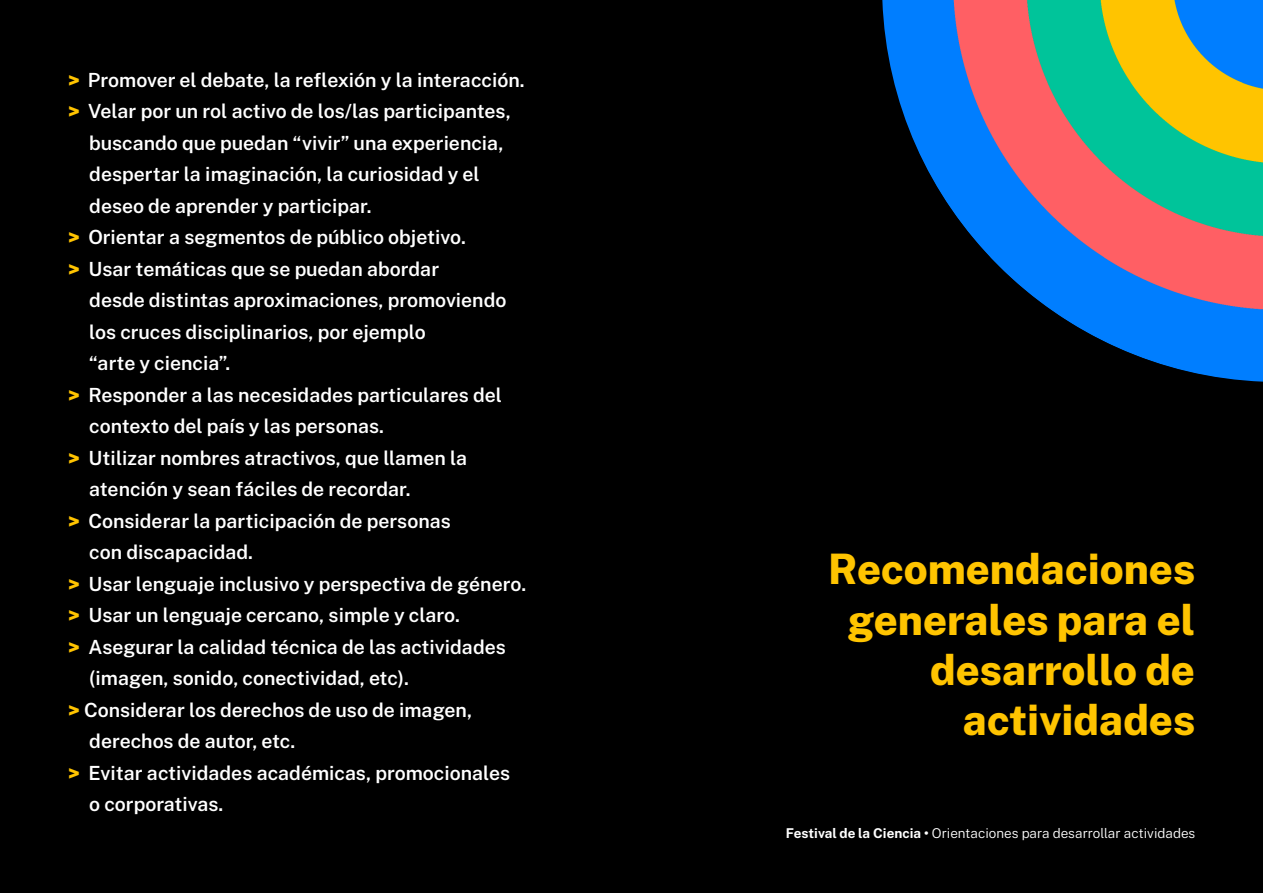
<style>
.page{position:relative;width:1263px;height:893px;background:#000}
.page>*{position:absolute;margin:0;border:0;box-sizing:border-box;transform-origin:0 0}
.t1{font:800 42px/50.4px "Public Sans";color:#ffc400;text-align:right}
.t2{font:600 19.5px/31.5px "Public Sans";color:#fff}
.t3{font:300 13.5px "Public Sans";color:#fff}
.s1{font-weight:900;color:#ffc400}
.s2{font-weight:700}
</style>
<div class="page">
<img style="left:882px;top:0;width:381px;height:382px">
<p class="t2" style="left:68px;top:63px;width:458px"><span class="s1">&gt;</span> Promover el debate, la reflexión y la interacción.</p>
<p class="t2" style="left:89px;top:94px;width:423px;text-indent:-21px"><span class="s1">&gt;</span> Velar por un rol activo de los/las participantes, buscando que puedan “vivir” una experiencia, despertar la imaginación, la curiosidad y el deseo de aprender y participar.</p>
<p class="t2" style="left:68px;top:220px;width:399px"><span class="s1">&gt;</span> Orientar a segmentos de público objetivo.</p>
<p class="t2" style="left:89px;top:252px;width:419px;text-indent:-21px"><span class="s1">&gt;</span> Usar temáticas que se puedan abordar<br>desde distintas aproximaciones, promoviendo los cruces disciplinarios, por ejemplo<br>“arte y ciencia”.</p>
<p class="t2" style="left:89px;top:378px;width:414px;text-indent:-21px"><span class="s1">&gt;</span> Responder a las necesidades particulares del contexto del país y las personas.</p>
<p class="t2" style="left:89px;top:441px;width:379px;text-indent:-21px"><span class="s1">&gt;</span> Utilizar nombres atractivos, que llamen la atención y sean fáciles de recordar.</p>
<p class="t2" style="left:89px;top:504px;width:363px;text-indent:-21px"><span class="s1">&gt;</span> Considerar la participación de personas con discapacidad.</p>
<p class="t2" style="left:68px;top:567px;width:460px"><span class="s1">&gt;</span> Usar lenguaje inclusivo y perspectiva de género.</p>
<p class="t2" style="left:68px;top:598px;width:393px"><span class="s1">&gt;</span> Usar un lenguaje cercano, simple y claro.</p>
<p class="t2" style="left:89px;top:630px;width:418px;text-indent:-21px"><span class="s1">&gt;</span> Asegurar la calidad técnica de las actividades (imagen, sonido, conectividad, etc).</p>
<p class="t2" style="left:89px;top:693px;width:384px;text-indent:-21px"><span class="s1">&gt;</span> Considerar los derechos de uso de imagen, derechos de autor, etc.</p>
<p class="t2" style="left:89px;top:756px;width:422px;text-indent:-21px"><span class="s1">&gt;</span> Evitar actividades académicas, promocionales o corporativas.</p>
<p class="t1" style="left:828px;top:541px;width:368px">Recomendaciones generales para el desarrollo de actividades</p>
<p class="t3" style="left:786px;top:823px;width:411px"><span class="s2">Festival de la Ciencia •</span> Orientaciones para desarrollar actividades</p>
</div>
